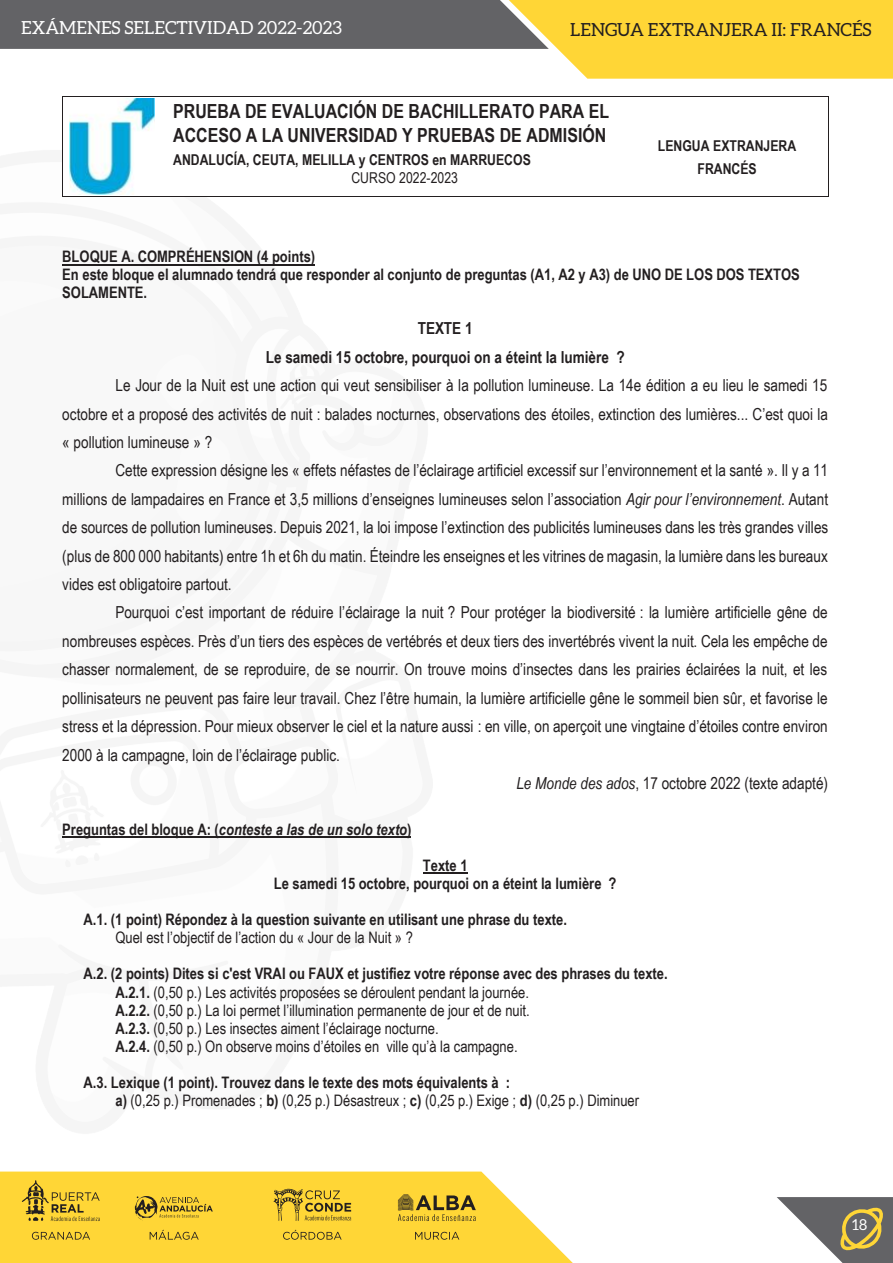
<style>
.page{position:relative;width:893px;height:1263px;background:#fff}
.page>*{position:absolute;margin:0;border:0;box-sizing:border-box;transform-origin:0 0}
.t1{font:700 19.5px/24.2px "Arial Narrow";color:#231f20}
.t2{font:18px "Aleo";color:#fff}
.t3{font:18px "Aleo";color:#231f20}
.t4{font:16.5px "Arial Narrow";color:#231f20}
.t5{font:700 16.5px "Arial Narrow";color:#231f20}
.t6{font:15.9px/18.1px "Arial Narrow";color:#231f20}
.t7{font:700 15.9px/18px "Arial Narrow";color:#231f20}
.t8{font:italic 700 15.9px "Arial Narrow";color:#231f20}
.t9{font:700 15px/18.6px "Arial Narrow";color:#231f20}
.t10{font:15px "Aleo";color:#fff}
.s1{font-weight:400}
.s2{font-style:italic}
.s3{font-style:normal}
.s4{font-weight:700}
</style>
<div class="page">
<div style="left:0;top:1210px;width:573px;height:53px;background:#ffd636"></div>
<svg style="left:0;top:0;width:893px;height:79px;background:#af9b50"></svg>
<svg style="left:32px;top:1232px;width:58px;height:8px"></svg>
<svg style="left:283px;top:1230px;width:59px;height:10px"></svg>
<svg style="left:150px;top:1230px;width:49px;height:10px"></svg>
<svg style="left:415px;top:1232px;width:44px;height:8px"></svg>
<svg style="left:22px;top:1210px;width:78px;height:11px"></svg>
<svg style="left:398px;top:1210px;width:78px;height:11px"></svg>
<svg style="left:135px;top:1210px;width:78px;height:11px"></svg>
<svg style="left:273px;top:1210px;width:78px;height:11px"></svg>
<svg style="left:777px;top:1197px;width:116px;height:66px"></svg>
<img style="left:0;top:49px;width:665px;height:1161px">
<div style="left:63px;top:96px;width:95px;height:100px;background:#fff"></div>
<div style="left:158px;top:96px;width:468px;height:100px;background:#fff"></div>
<div style="left:626px;top:96px;width:202px;height:100px;background:#fff"></div>
<hr style="left:63px;top:96px;width:95px;height:1px;background:#231f20">
<hr style="left:159px;top:96px;width:467px;height:1px;background:#231f20">
<hr style="left:627px;top:96px;width:201px;height:1px;background:#231f20">
<hr style="left:62px;top:96px;width:1px;height:100px;background:#231f20">
<hr style="left:63px;top:196px;width:95px;height:1px;background:#231f20">
<hr style="left:158px;top:196px;width:468px;height:1px;background:#231f20">
<hr style="left:626px;top:196px;width:202px;height:1px;background:#231f20">
<hr style="left:828px;top:96px;width:1px;height:100px;background:#231f20">
<img style="left:69px;top:99px;width:86px;height:95px">
<hr style="left:62px;top:264px;width:253px;height:1px;background:#231f20">
<hr style="left:62px;top:836px;width:349px;height:2px;background:#231f20">
<hr style="left:423px;top:872px;width:44px;height:2px;background:#231f20">
<p class="t2" style="left:21px;top:17px;width:322px">EXÁMENES SELECTIVIDAD 2022-2023</p>
<p class="t3" style="left:570px;top:19px;width:303px">LENGUA EXTRANJERA II: FRANCÉS</p>
<p class="t1" style="left:173px;top:98px;width:437px">PRUEBA DE EVALUACIÓN DE BACHILLERATO PARA EL<br>ACCESO A LA UNIVERSIDAD Y PRUEBAS DE ADMISIÓN</p>
<p class="t9" style="left:351px;top:149px;width:181px;text-indent:-178px">ANDALUCÍA, CEUTA, MELILLA y CENTROS en MARRUECOS<br><span class="s1">CURSO 2022-2023</span></p>
<p class="t9" style="left:658px;top:134px;width:140px;line-height:23.1px;text-align:center">LENGUA EXTRANJERA<br>FRANCÉS</p>
<p class="t7" style="left:62px;top:247px;width:739px">BLOQUE A. COMPRÉHENSION (4 points)<br>En este bloque el alumnado tendrá que responder al conjunto de preguntas (A1, A2 y A3) de UNO DE LOS DOS TEXTOS<br>SOLAMENTE.</p>
<p class="t5" style="left:418px;top:316px;width:56px">TEXTE 1</p>
<p class="t5" style="left:266px;top:345px;width:360px">Le samedi 15 octobre, pourquoi on a éteint la lumière ?</p>
<p class="t4" style="left:115px;top:373px;width:713px">Le Jour de la Nuit est une action qui veut sensibiliser à la pollution lumineuse. La 14e édition a eu lieu le samedi 15</p>
<p class="t4" style="left:62px;top:402px;width:767px">octobre et a proposé des activités de nuit : balades nocturnes, observations des étoiles, extinction des lumières... C’est quoi la</p>
<p class="t4" style="left:62px;top:430px;width:151px">« pollution lumineuse » ?</p>
<p class="t4" style="left:115px;top:458px;width:714px">Cette expression désigne les « effets néfastes de l’éclairage artificiel excessif sur l’environnement et la santé ». Il y a 11</p>
<p class="t4" style="left:62px;top:487px;width:767px">millions de lampadaires en France et 3,5 millions d’enseignes lumineuses selon l’association <span class="s2">Agir pour l’environnement</span>. Autant</p>
<p class="t4" style="left:62px;top:515px;width:767px">de sources de pollution lumineuses. Depuis 2021, la loi impose l’extinction des publicités lumineuses dans les très grandes villes</p>
<p class="t4" style="left:62px;top:544px;width:767px">(plus de 800 000 habitants) entre 1h et 6h du matin. Éteindre les enseignes et les vitrines de magasin, la lumière dans les bureaux</p>
<p class="t4" style="left:62px;top:572px;width:171px">vides est obligatoire partout.</p>
<p class="t4" style="left:115px;top:600px;width:714px">Pourquoi c’est important de réduire l’éclairage la nuit ? Pour protéger la biodiversité : la lumière artificielle gêne de</p>
<p class="t4" style="left:62px;top:629px;width:767px">nombreuses espèces. Près d’un tiers des espèces de vertébrés et deux tiers des invertébrés vivent la nuit. Cela les empêche de</p>
<p class="t4" style="left:62px;top:657px;width:766px">chasser normalement, de se reproduire, de se nourrir. On trouve moins d’insectes dans les prairies éclairées la nuit, et les</p>
<p class="t4" style="left:62px;top:686px;width:767px">pollinisateurs ne peuvent pas faire leur travail. Chez l’être humain, la lumière artificielle gêne le sommeil bien sûr, et favorise le</p>
<p class="t4" style="left:62px;top:714px;width:767px">stress et la dépression. Pour mieux observer le ciel et la nature aussi : en ville, on aperçoit une vingtaine d’étoiles contre environ</p>
<p class="t4" style="left:62px;top:743px;width:279px">2000 à la campagne, loin de l’éclairage public.</p>
<p class="t4" style="left:516px;top:771px;width:313px"><span class="s2">Le Monde des ados</span>, 17 octobre 2022 (texte adapté)</p>
<p class="t8" style="left:62px;top:817px;width:351px"><span class="s3">Preguntas del bloque A: (</span>conteste a las de un solo texto<span class="s3">)</span></p>
<p class="t7" style="left:274px;top:855px;width:344px;text-align:center">Texte 1<br>Le samedi 15 octobre, pourquoi on a éteint la lumière ?</p>
<p class="t7" style="left:115px;top:910px;width:453px;text-indent:-32px">A.1. (1 point) Répondez à la question suivante en utilisant une phrase du texte.<br><span class="s1">Quel est l’objectif de l’action du « Jour de la Nuit » ?</span></p>
<p class="t6" style="left:115px;top:964px;width:554px;text-indent:-32px"><span class="s4">A.2. (2 points) Dites si c'est VRAI ou FAUX et justifiez votre réponse avec des phrases du texte.<br>A.2.1.</span> (0,50 p.) Les activités proposées se déroulent pendant la journée.<br><span class="s4">A.2.2.</span> (0,50 p.) La loi permet l’illumination permanente de jour et de nuit.<br><span class="s4">A.2.3.</span> (0,50 p.) Les insectes aiment l’éclairage nocturne.<br><span class="s4">A.2.4.</span> (0,50 p.) On observe moins d’étoiles en ville qu’à la campagne.</p>
<p class="t6" style="left:115px;top:1073px;width:525px;text-indent:-32px"><span class="s4">A.3. Lexique (1 point). Trouvez dans le texte des mots équivalents à :<br>a)</span> (0,25 p.) Promenades ; <span class="s4">b)</span> (0,25 p.) Désastreux ; <span class="s4">c)</span> (0,25 p.) Exige ; <span class="s4">d)</span> (0,25 p.) Diminuer</p>
<p class="t10" style="left:852px;top:1216px;width:17px">18</p>
</div>
